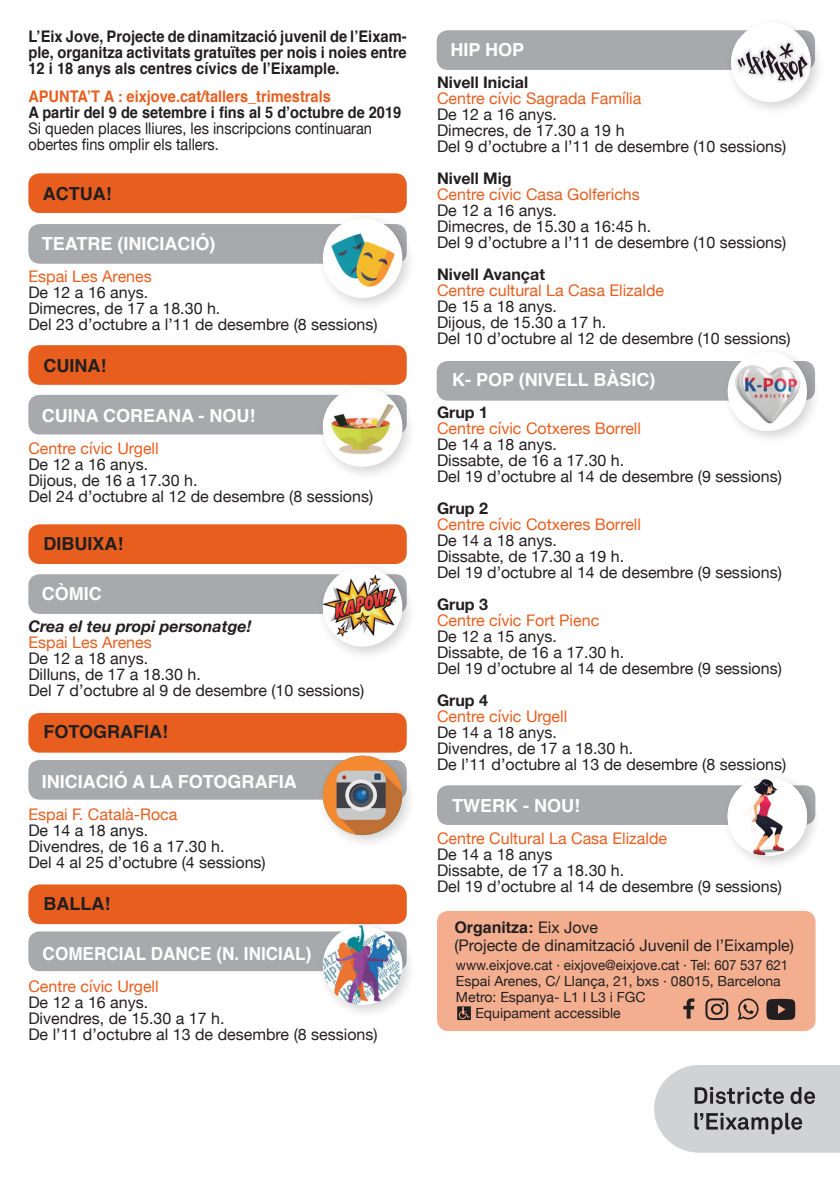
<style>
.page{position:relative;width:840px;height:1191px;background:#fff}
.page>*{position:absolute;margin:0;border:0;box-sizing:border-box;transform-origin:0 0}
.t1{font:700 18px "Helvetica";color:#fff}
.t2{font:700 18px "Helvetica";color:#231f20}
.t3{font:700 18px "Helvetica";color:#fff;scale:.95 1}
.t4{font:16px "Helvetica Neue";color:#231f20}
.t5{font:16px "Helvetica Neue";color:#e75e1f}
.t6{font:700 16px/16px "Helvetica";color:#231f20;text-align:justify;scale:.92 1}
.t7{font:16px "Helvetica Neue";color:#231f20;scale:.91 1}
.t8{font:700 16px "Helvetica Neue";color:#231f20}
.t9{font:700 16px "Helvetica";color:#231f20;scale:.91 1}
.t10{font:700 16px "Helvetica";color:#e75e1f;scale:.91 1}
.t11{font:italic 700 16px "Helvetica Neue";color:#231f20}
.t12{font:700 16px "Helvetica";color:#231f20}
.t13{font:14px "Helvetica Neue";color:#231f20}
.t14{font:14px "Helvetica Neue";color:#231f20;scale:.95 1}
.s1{font-family:"Helvetica Neue";font-weight:400}
</style>
<div class="page">
<div style="left:436px;top:30px;width:378px;height:40px;background:#a8a9ad;border-radius:11px"></div>
<div style="left:28px;top:884px;width:378px;height:40px;background:#e75e1f;border-radius:11px"></div>
<div style="left:28px;top:931px;width:378px;height:40px;background:#a8a9ad;border-radius:11px"></div>
<div style="left:437px;top:910px;width:378px;height:121px;background:#f3ae8f;border-radius:11px"></div>
<div style="left:28px;top:713px;width:378px;height:39px;background:#e75e1f;border-radius:11px"></div>
<div style="left:28px;top:524px;width:378px;height:40px;background:#e75e1f;border-radius:11px"></div>
<div style="left:437px;top:785px;width:377px;height:40px;background:#a8a9ad;border-radius:11px"></div>
<div style="left:28px;top:574px;width:378px;height:40px;background:#a8a9ad;border-radius:11px"></div>
<div style="left:436px;top:361px;width:378px;height:40px;background:#a8a9ad;border-radius:11px"></div>
<div style="left:28px;top:760px;width:378px;height:39px;background:#a8a9ad;border-radius:11px"></div>
<div style="left:28px;top:345px;width:378px;height:40px;background:#e75e1f;border-radius:11px"></div>
<div style="left:28px;top:395px;width:378px;height:39px;background:#a8a9ad;border-radius:11px"></div>
<div style="left:28px;top:173px;width:378px;height:40px;background:#e75e1f;border-radius:11px"></div>
<div style="left:28px;top:224px;width:378px;height:40px;background:#a8a9ad;border-radius:11px"></div>
<svg style="left:654px;top:1065px;width:185px;height:87px;background:#c2c3c5"></svg>
<svg style="left:457px;top:1006px;width:13px;height:14px"></svg>
<div style="left:721px;top:345px;width:100px;height:100px;background:#231f20;opacity:.2"></div>
<img style="left:727px;top:352px;width:38px;height:76px">
<div style="left:316px;top:748px;width:100px;height:101px;background:#231f20;opacity:.2"></div>
<img style="left:323px;top:755px;width:79px;height:80px;border-radius:40px">
<div style="left:723px;top:16px;width:101px;height:100px;background:#231f20;opacity:.2"></div>
<div style="left:730px;top:23px;width:80px;height:79px;background:#fff;border-radius:50%"></div>
<img style="left:730px;top:38px;width:80px;height:46px">
<div style="left:316px;top:918px;width:100px;height:101px;background:#231f20;opacity:.2"></div>
<img style="left:323px;top:925px;width:79px;height:80px;border-radius:40px">
<div style="left:316px;top:560px;width:100px;height:101px;background:#231f20;opacity:.2"></div>
<div style="left:323px;top:567px;width:79px;height:79px;background:#fff;border-radius:50%"></div>
<img style="left:323px;top:574px;width:73px;height:62px">
<div style="left:316px;top:380px;width:100px;height:101px;background:#231f20;opacity:.2"></div>
<div style="left:323px;top:387px;width:79px;height:80px;background:#fff;border-radius:50%"></div>
<img style="left:323px;top:393px;width:79px;height:71px">
<div style="left:316px;top:211px;width:100px;height:101px;background:#231f20;opacity:.2"></div>
<div style="left:323px;top:218px;width:79px;height:80px;background:#fff;border-radius:50%"></div>
<img style="left:326px;top:222px;width:70px;height:76px">
<svg style="left:683px;top:998px;width:11px;height:20px"></svg>
<svg style="left:705px;top:998px;width:22px;height:22px"></svg>
<svg style="left:737px;top:998px;width:21px;height:22px"></svg>
<svg style="left:766px;top:998px;width:28px;height:22px"></svg>
<div style="left:720px;top:769px;width:101px;height:101px;background:#231f20;opacity:.2"></div>
<img style="left:727px;top:776px;width:79px;height:80px;border-radius:40px">
<p class="t6" style="left:28px;top:28px;width:412px">L’Eix Jove, Projecte de dinamització juvenil de l’Eixam&shy;ple, organitza activitats gratuïtes per nois i noies entre 12 i 18 anys als centres cívics de l’Eixample.</p>
<p class="t10" style="left:28px;top:83px;width:333px">APUNTA’T A : eixjove.cat/tallers_trimestrals</p>
<p class="t9" style="left:28px;top:99px;width:411px">A partir del 9 de setembre i fins al 5 d’octubre de 2019</p>
<p class="t7" style="left:28px;top:117px;width:379px">Si queden places lliures, les inscripcions continuaran</p>
<p class="t7" style="left:28px;top:133px;width:211px">obertes fins omplir els tallers.</p>
<p class="t2" style="left:43px;top:179px;width:70px">ACTUA!</p>
<p class="t1" style="left:42px;top:229px;width:175px">TEATRE (INICIACIÓ)</p>
<p class="t5" style="left:28px;top:265px;width:125px">Espai Les Arenes</p>
<p class="t4" style="left:28px;top:281px;width:121px">De 12 a 16 anys.</p>
<p class="t4" style="left:28px;top:297px;width:193px">Dimecres, de 17 a 18.30 h.</p>
<p class="t4" style="left:28px;top:313px;width:350px">Del 23 d’octubre a l’11 de desembre (8 sessions)</p>
<p class="t2" style="left:43px;top:351px;width:64px">CUINA!</p>
<p class="t1" style="left:42px;top:401px;width:215px">CUINA COREANA - NOU!</p>
<p class="t5" style="left:28px;top:437px;width:132px">Centre cívic Urgell</p>
<p class="t4" style="left:28px;top:453px;width:121px">De 12 a 16 anys.</p>
<p class="t4" style="left:28px;top:469px;width:170px">Dijous, de 16 a 17.30 h.</p>
<p class="t4" style="left:28px;top:485px;width:346px">Del 24 d’octubre al 12 de desembre (8 sessions)</p>
<p class="t2" style="left:43px;top:529px;width:81px">DIBUIXA!</p>
<p class="t1" style="left:42px;top:579px;width:61px">CÒMIC</p>
<p class="t11" style="left:28px;top:614px;width:224px">Crea el teu propi personatge!</p>
<p class="t5" style="left:28px;top:631px;width:125px">Espai Les Arenes</p>
<p class="t4" style="left:28px;top:647px;width:121px">De 12 a 18 anys.</p>
<p class="t4" style="left:28px;top:663px;width:174px">Dilluns, de 17 a 18.30 h.</p>
<p class="t4" style="left:28px;top:679px;width:337px">Del 7 d’octubre al 9 de desembre (10 sessions)</p>
<p class="t2" style="left:43px;top:717px;width:126px">FOTOGRAFIA!</p>
<p class="t1" style="left:42px;top:767px;width:256px">INICIACIÓ A LA FOTOGRAFIA</p>
<p class="t5" style="left:28px;top:803px;width:150px">Espai F. Català-Roca</p>
<p class="t4" style="left:28px;top:819px;width:121px">De 14 a 18 anys.</p>
<p class="t4" style="left:28px;top:835px;width:197px">Divendres, de 16 a 17.30 h.</p>
<p class="t4" style="left:28px;top:851px;width:239px">Del 4 al 25 d’octubre (4 sessions)</p>
<p class="t2" style="left:43px;top:889px;width:68px">BALLA!</p>
<p class="t3" style="left:43px;top:939px;width:284px">COMERCIAL DANCE (N. INICIAL)</p>
<p class="t5" style="left:28px;top:975px;width:132px">Centre cívic Urgell</p>
<p class="t4" style="left:28px;top:991px;width:121px">De 12 a 16 anys.</p>
<p class="t4" style="left:28px;top:1007px;width:197px">Divendres, de 15.30 a 17 h.</p>
<p class="t4" style="left:28px;top:1023px;width:350px">De l’11 d’octubre al 13 de desembre (8 sessions)</p>
<p class="t1" style="left:450px;top:35px;width:75px">HIP HOP</p>
<p class="t8" style="left:437px;top:70px;width:93px">Nivell Inicial</p>
<p class="t5" style="left:437px;top:87px;width:206px">Centre cívic Sagrada Família</p>
<p class="t4" style="left:437px;top:103px;width:121px">De 12 a 16 anys.</p>
<p class="t4" style="left:437px;top:119px;width:189px">Dimecres, de 17.30 a 19 h</p>
<p class="t4" style="left:437px;top:135px;width:350px">Del 9 d’octubre a l’11 de desembre (10 sessions)</p>
<p class="t8" style="left:437px;top:166px;width:76px">Nivell Mig</p>
<p class="t5" style="left:437px;top:183px;width:204px">Centre cívic Casa Golferichs</p>
<p class="t4" style="left:437px;top:199px;width:121px">De 12 a 16 anys.</p>
<p class="t4" style="left:437px;top:215px;width:216px">Dimecres, de 15.30 a 16:45 h.</p>
<p class="t4" style="left:437px;top:231px;width:350px">Del 9 d’octubre a l’11 de desembre (10 sessions)</p>
<p class="t8" style="left:437px;top:262px;width:109px">Nivell Avançat</p>
<p class="t5" style="left:437px;top:279px;width:228px">Centre cultural La Casa Elizalde</p>
<p class="t4" style="left:437px;top:295px;width:121px">De 15 a 18 anys.</p>
<p class="t4" style="left:437px;top:311px;width:170px">Dijous, de 15.30 a 17 h.</p>
<p class="t4" style="left:437px;top:327px;width:355px">Del 10 d’octubre al 12 de desembre (10 sessions)</p>
<p class="t1" style="left:452px;top:365px;width:205px">K- POP (NIVELL BÀSIC)</p>
<p class="t8" style="left:437px;top:400px;width:52px">Grup 1</p>
<p class="t5" style="left:437px;top:417px;width:205px">Centre cívic Cotxeres Borrell</p>
<p class="t4" style="left:437px;top:433px;width:121px">De 14 a 18 anys.</p>
<p class="t4" style="left:437px;top:449px;width:189px">Dissabte, de 16 a 17.30 h.</p>
<p class="t4" style="left:437px;top:465px;width:346px">Del 19 d’octubre al 14 de desembre (9 sessions)</p>
<p class="t8" style="left:437px;top:496px;width:52px">Grup 2</p>
<p class="t5" style="left:437px;top:513px;width:205px">Centre cívic Cotxeres Borrell</p>
<p class="t4" style="left:437px;top:529px;width:121px">De 14 a 18 anys.</p>
<p class="t4" style="left:437px;top:545px;width:189px">Dissabte, de 17.30 a 19 h.</p>
<p class="t4" style="left:437px;top:561px;width:346px">Del 19 d’octubre al 14 de desembre (9 sessions)</p>
<p class="t8" style="left:437px;top:592px;width:52px">Grup 3</p>
<p class="t5" style="left:437px;top:609px;width:164px">Centre cívic Fort Pienc</p>
<p class="t4" style="left:437px;top:625px;width:121px">De 12 a 15 anys.</p>
<p class="t4" style="left:437px;top:641px;width:189px">Dissabte, de 16 a 17.30 h.</p>
<p class="t4" style="left:437px;top:657px;width:346px">Del 19 d’octubre al 14 de desembre (9 sessions)</p>
<p class="t8" style="left:437px;top:688px;width:52px">Grup 4</p>
<p class="t5" style="left:437px;top:705px;width:132px">Centre cívic Urgell</p>
<p class="t4" style="left:437px;top:721px;width:121px">De 14 a 18 anys.</p>
<p class="t4" style="left:437px;top:737px;width:197px">Divendres, de 17 a 18.30 h.</p>
<p class="t4" style="left:437px;top:753px;width:350px">De l’11 d’octubre al 13 de desembre (8 sessions)</p>
<p class="t1" style="left:452px;top:791px;width:129px">TWERK - NOU!</p>
<p class="t5" style="left:437px;top:827px;width:231px">Centre Cultural La Casa Elizalde</p>
<p class="t4" style="left:437px;top:843px;width:117px">De 14 a 18 anys</p>
<p class="t4" style="left:437px;top:859px;width:189px">Dissabte, de 17 a 18.30 h.</p>
<p class="t4" style="left:437px;top:875px;width:346px">Del 19 d’octubre al 14 de desembre (9 sessions)</p>
<p class="t12" style="left:454px;top:914px;width:145px">Organitza: <span class="s1">Eix Jove</span></p>
<p class="t4" style="left:454px;top:934px;width:341px">(Projecte de dinamització Juvenil de l’Eixample)</p>
<p class="t14" style="left:455px;top:955px;width:351px">www.eixjove.cat · eixjove@eixjove.cat · Tel: 607 537 621</p>
<p class="t13" style="left:455px;top:971px;width:326px">Espai Arenes, C/ Llança, 21, bxs · 08015, Barcelona</p>
<p class="t13" style="left:455px;top:987px;width:191px">Metro: Espanya- L1 I L3 i FGC</p>
<p class="t13" style="left:475px;top:1003px;width:147px">Equipament accessible</p>
</div>
